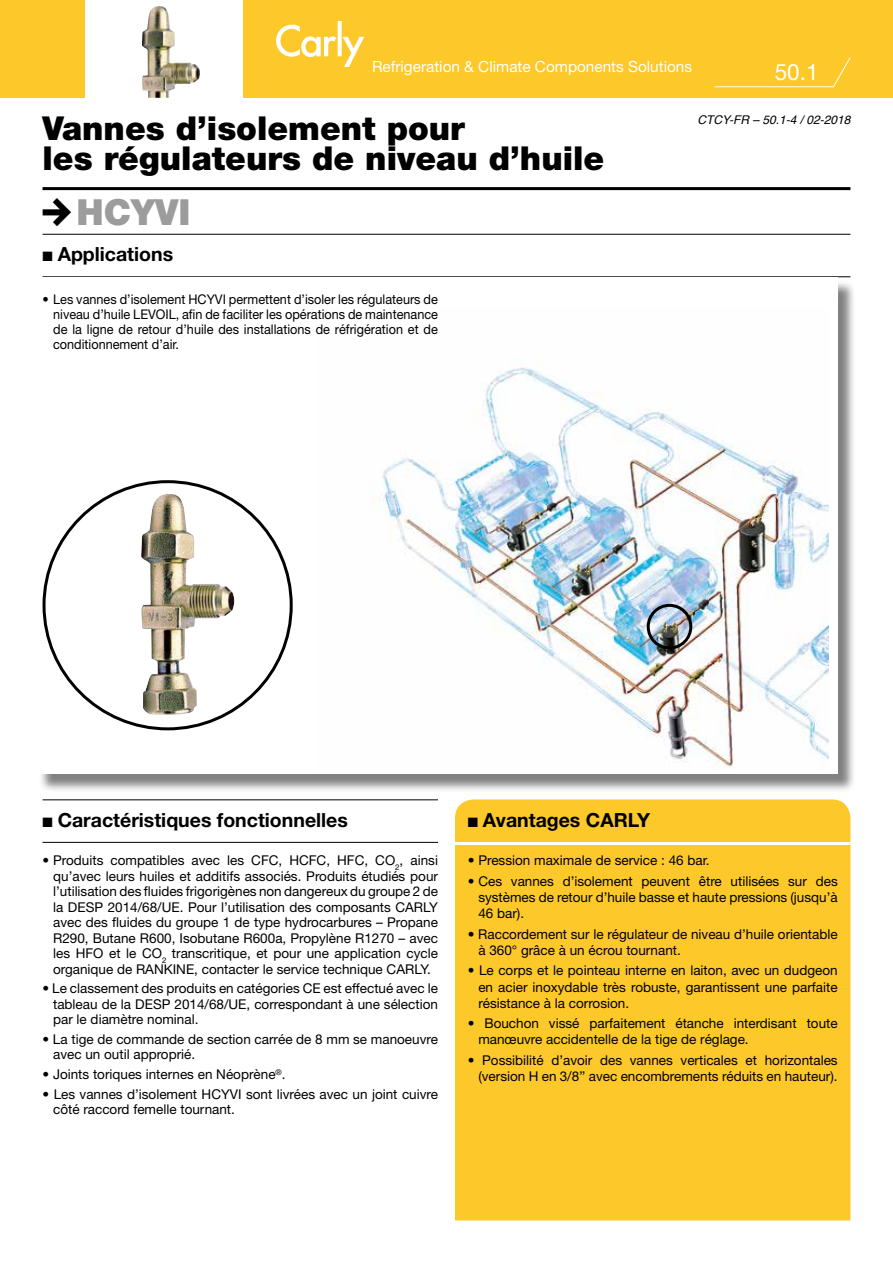
<style>
.page{position:relative;width:893px;height:1263px;background:#fff}
.page>*{position:absolute;margin:0;border:0;box-sizing:border-box;transform-origin:0 0}
.t1{font:900 36px "Helvetica Neue";color:#9c9c9d}
.t2{font:900 33px/30px "Helvetica Neue";color:#000}
.t3{font:22.5px "Helvetica Neue";color:#fff}
.t4{font:700 19.5px "Helvetica Neue";color:#000}
.t5{font:15.3px "Helvetica Neue";color:#fff}
.t6{font:13.5px/15.5px "Helvetica Neue";color:#000;text-align:justify}
.t7{font:13.35px/15px "Helvetica Neue";color:#000;text-align:justify;scale:.95 1}
.t8{font:italic 12px "Helvetica";color:#000}
</style>
<div class="page">
<div style="left:0;top:0;width:893px;height:98px;background:#fdc829"></div>
<div style="left:455px;top:799px;width:395px;height:421px;background:#fdc829"></div>
<hr style="left:43px;top:187px;width:807px;height:3px;background:#000">
<hr style="left:43px;top:234px;width:807px;height:1px;background:#000">
<hr style="left:43px;top:276px;width:807px;height:1px;background:#000">
<hr style="left:43px;top:799px;width:395px;height:1px;background:#000">
<hr style="left:43px;top:842px;width:395px;height:1px;background:#000">
<hr style="left:455px;top:842px;width:395px;height:3px;background:#fff">
<div style="left:85px;top:0;width:157px;height:99px;background:#fff"></div>
<img style="left:276px;top:21px;width:88px;height:45px">
<svg style="left:714px;top:57px;width:137px;height:31px"></svg>
<img style="left:142px;top:6px;width:58px;height:92px">
<div style="left:38px;top:280px;width:818px;height:512px;background:#000;opacity:.5"></div>
<div style="left:36px;top:278px;width:802px;height:496px;background:#fff"></div>
<img style="left:141px;top:494px;width:96px;height:224px">
<img style="left:382px;top:367px;width:446px;height:402px">
<div style="left:647px;top:604px;width:45px;height:45px;border:3px solid #000;border-radius:50%"></div>
<p class="t5" style="left:372px;top:57px;width:322px">Refrigeration &amp; Climate Components Solutions</p>
<h3 class="t3" style="left:775px;top:58px;width:45px">50.1</h3>
<h2 class="t2" style="left:43px;top:113px;width:563px">Vannes d’isolement pour<br>les régulateurs de niveau d’huile</h2>
<p class="t8" style="left:697px;top:110px;width:154px">CTCY-FR – 50.1-4 / 02-2018</p>
<h1 class="t1" style="left:77px;top:190px;width:115px">HCYVI</h1>
<h3 class="t4" style="left:43px;top:242px;width:132px">■ Applications</h3>
<p class="t7" style="left:53px;top:291px;width:407px;text-indent:-11px">• Les vannes d’isolement HCYVI permettent d’isoler les régulateurs de niveau d’huile LEVOIL, afin de faciliter les opérations de maintenance de la ligne de retour d’huile des installations de réfrigération et de conditionnement d’air.</p>
<h3 class="t4" style="left:43px;top:808px;width:307px">■ Caractéristiques fonctionnelles</h3>
<h3 class="t4" style="left:468px;top:808px;width:184px">■ Avantages CARLY</h3>
<p class="t6" style="left:53px;top:853px;width:386px;text-indent:-11px">• Produits compatibles avec les CFC, HCFC, HFC, CO<sub>2</sub>, ainsi qu’avec leurs huiles et additifs associés. Produits étudiés pour l’utilisation des fluides frigorigènes non dangereux du groupe 2 de la DESP 2014/68/UE. Pour l’utilisation des composants CARLY avec des fluides du groupe 1 de type hydrocarbures – Propane R290, Butane R600, Isobutane R600a, Propylène R1270 – avec les HFO et le CO<sub>2</sub> transcritique, et pour une application cycle organique de RANKINE, contacter le service technique CARLY.</p>
<p class="t6" style="left:53px;top:980px;width:386px;text-indent:-11px">• Le classement des produits en catégories CE est effectué avec le tableau de la DESP 2014/68/UE, correspondant à une sélection par le diamètre nominal.</p>
<p class="t6" style="left:53px;top:1031px;width:386px;text-indent:-11px">• La tige de commande de section carrée de 8 mm se manoeuvre avec un outil approprié.</p>
<p class="t6" style="left:43px;top:1066px;width:245px">• Joints toriques internes en Néoprène<sup>®</sup>.</p>
<p class="t6" style="left:53px;top:1086px;width:386px;text-indent:-11px">• Les vannes d’isolement HCYVI sont livrées avec un joint cuivre côté raccord femelle tournant.</p>
<p class="t6" style="left:468px;top:853px;width:243px">• Pression maximale de service : 46 bar.</p>
<p class="t6" style="left:478px;top:873px;width:361px;line-height:16.2px;text-indent:-11px">• Ces vannes d’isolement peuvent être utilisées sur des systèmes de retour d’huile basse et haute pressions (jusqu’à 46 bar).</p>
<p class="t6" style="left:478px;top:926px;width:361px;line-height:16.2px;text-indent:-11px">• Raccordement sur le régulateur de niveau d’huile orientable à 360° grâce à un écrou tournant.</p>
<p class="t6" style="left:478px;top:962px;width:361px;line-height:16.2px;text-indent:-11px">• Le corps et le pointeau interne en laiton, avec un dudgeon en acier inoxydable très robuste, garantissent une parfaite résistance à la corrosion.</p>
<p class="t6" style="left:478px;top:1015px;width:361px;line-height:16.2px;text-indent:-11px">• Bouchon vissé parfaitement étanche interdisant toute manœuvre accidentelle de la tige de réglage.</p>
<p class="t6" style="left:468px;top:1052px;width:371px;line-height:16.2px;text-align:right">• Possibilité d’avoir des vannes verticales et horizontales (version H en 3/8’’ avec encombrements réduits en hauteur).</p>
</div>
